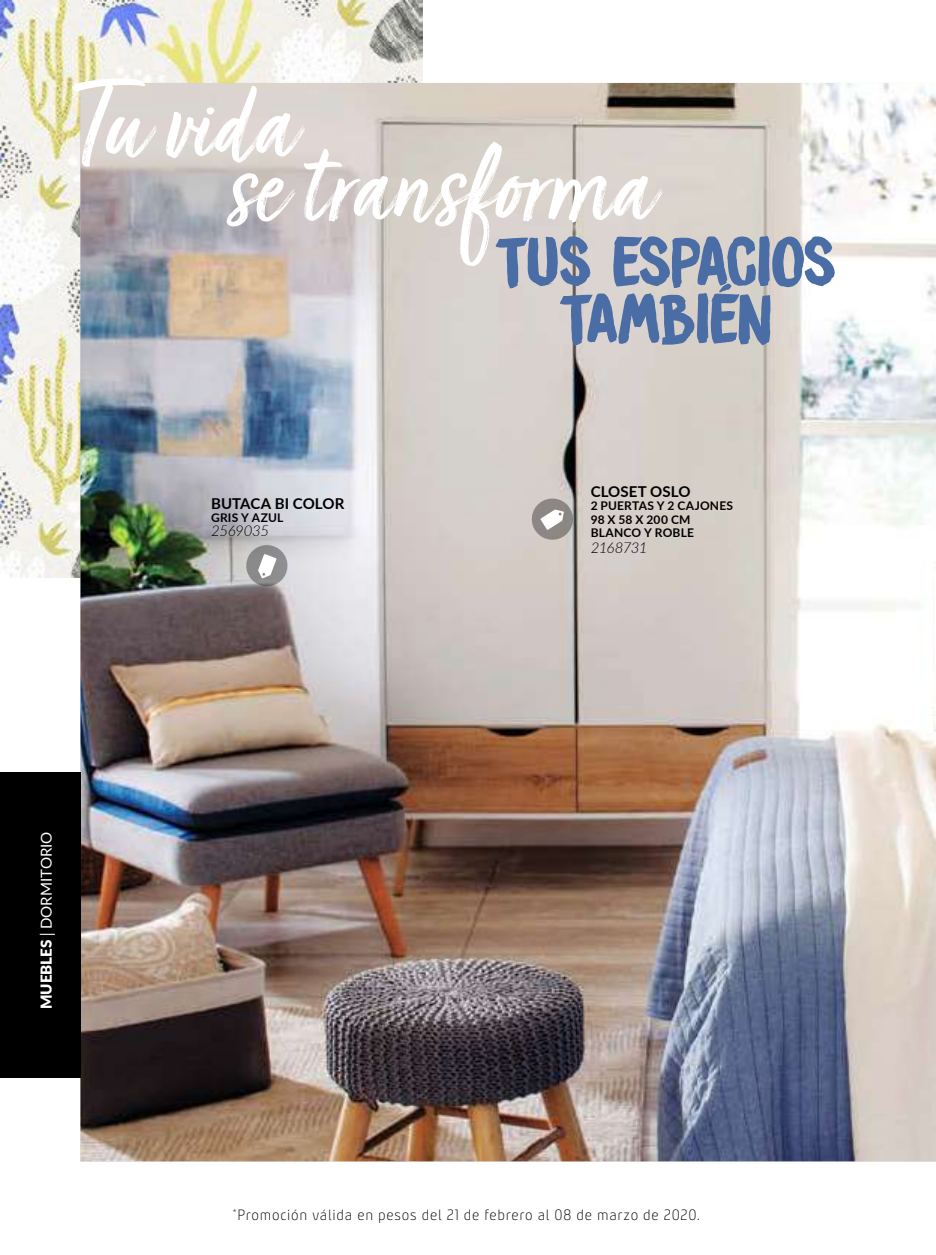
<style>
.page{position:relative;width:936px;height:1255px;background:#fff}
.page>*{position:absolute;margin:0;border:0;box-sizing:border-box;transform-origin:0 0}
.t1{font:124.35px "Turbinado Dry";color:#fff}
.t2{font:62.25px/57px "DK Brush Crush";letter-spacing:-.03em;color:#4a6da5;text-align:center}
.t3{font:15.15px "Lato";color:#fff}
.t4{font:15px "Bunday Clean Ligh";letter-spacing:.05em;color:#000}
.t5{font:700 15px "Lato";letter-spacing:.005em;color:#000}
.t6{font:italic 300 15px "Lato";letter-spacing:-.035em;color:#000}
.t7{font:700 12px/13.5px "Lato";letter-spacing:.015em;color:#000}
.s1{font-weight:900}
.s2{font-family:"Helvetica Neue"}
</style>
<div class="page">
<img style="left:0;top:0;width:422px;height:577px">
<img style="left:80px;top:83px;width:855px;height:1078px">
<div style="left:0;top:772px;width:80px;height:305px;background:#000"></div>
<svg style="left:529px;top:495px;width:47px;height:47px;background:#aea9a7"></svg>
<svg style="left:245px;top:543px;width:44px;height:45px;background:#aeadae"></svg>
<h1 class="t1" style="left:78px;top:57px;width:218px">Tu vida</h1>
<h1 class="t1" style="left:227px;top:120px;width:427px">se transforma</h1>
<h2 class="t2" style="left:494px;top:231px;width:343px">TUS ESPACIOS<br>TAMBIÉN</h2>
<p class="t5" style="left:211px;top:492px;width:135px">BUTACA BI COLOR</p>
<p class="t7" style="left:211px;top:510px;width:74px">GRIS Y AZUL</p>
<p class="t6" style="left:211px;top:520px;width:60px">2569035</p>
<p class="t5" style="left:590px;top:480px;width:101px">CLOSET OSLO</p>
<p class="t7" style="left:590px;top:498px;width:144px">2 PUERTAS Y 2 CAJONES<br>98 X 58 X 200 CM<br>BLANCO Y ROBLE</p>
<p class="t6" style="left:590px;top:537px;width:58px">2168731</p>
<p class="t3" style="left:35px;top:1009px;width:179px;rotate:-90deg"><span class="s1">MUEBLES</span> <span class="s2">|</span> DORMITORIO</p>
<p class="t4" style="left:232px;top:1205px;width:469px"><sup>*</sup>Promoción válida en pesos del 21 de febrero al 08 de marzo de 2020.</p>
</div>
